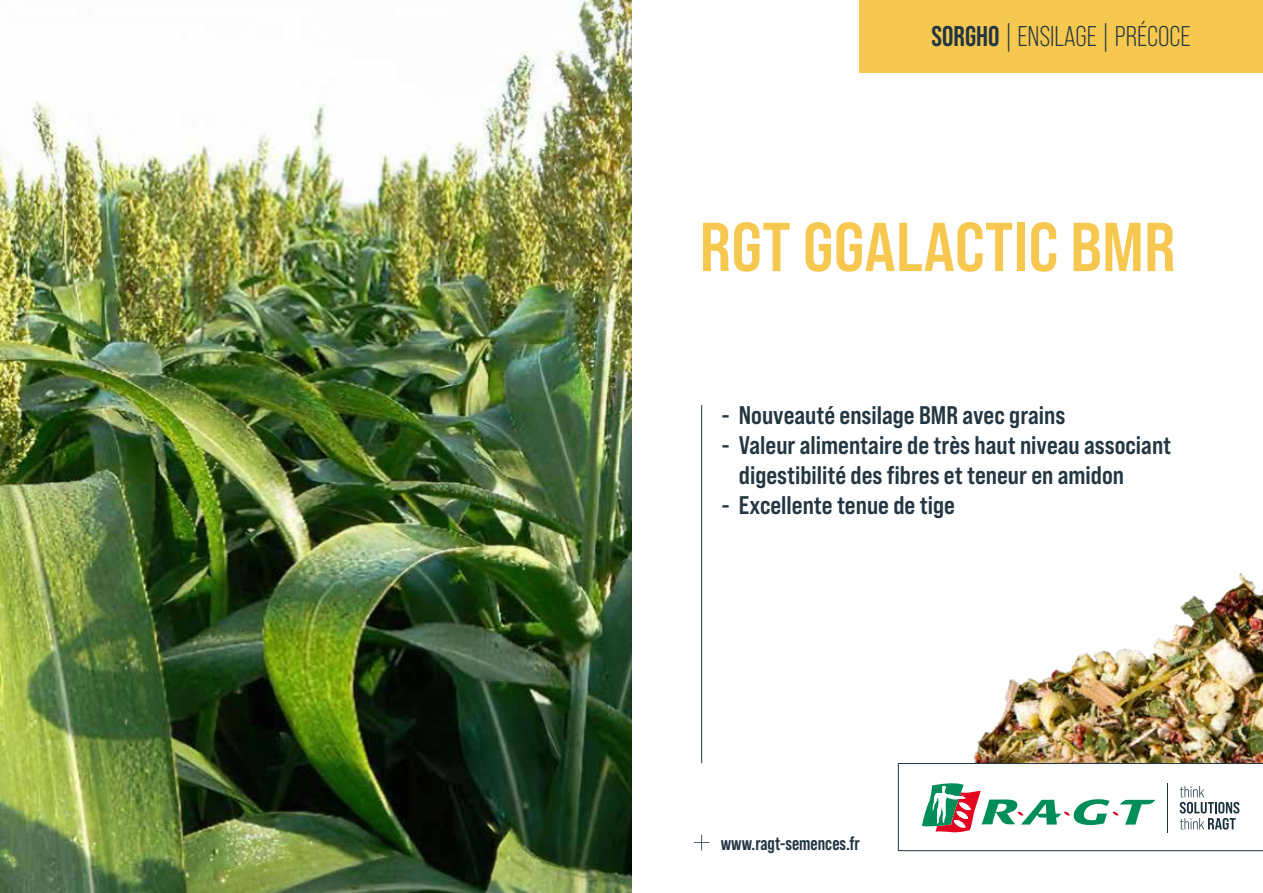
<style>
.page{position:relative;width:1263px;height:893px;background:#fff}
.page>*{position:absolute;margin:0;border:0;box-sizing:border-box;transform-origin:0 0}
.t1{font:69px "Bebas Neue Pro Sm E Bd";color:#f7c84f}
.t2{font:28.5px "Bebas Neue Pro";color:#233642}
.t3{font:25.5px/30px "Bebas Neue Pro Sm E Bd";color:#233642}
.t4{font:700 19.2px "Bebas Neue Pro";color:#233642}
.s1{font-weight:700}
</style>
<div class="page">
<img style="left:974px;top:573px;width:289px;height:190px">
<svg style="left:898px;top:763px;width:365px;height:88px"></svg>
<div style="left:859px;top:0;width:404px;height:73px;background:#f7c84f"></div>
<hr style="left:701px;top:405px;width:1px;height:358px;background:#233642">
<svg style="left:694px;top:835px;width:15px;height:15px"></svg>
<img style="left:0;top:0;width:631px;height:893px">
<p class="t2" style="left:931px;top:20px;width:260px"><span class="s1">SORGHO</span> | ENSILAGE | PRÉCOCE</p>
<h1 class="t1" style="left:699px;top:206px;width:478px">RGT GGALACTIC BMR</h1>
<p class="t3" style="left:722px;top:400px;width:345px">- Nouveauté ensilage BMR avec grains</p>
<p class="t3" style="left:739px;top:430px;width:434px;text-indent:-17px">- Valeur alimentaire de très haut niveau associant digestibilité des fibres et teneur en amidon</p>
<p class="t3" style="left:722px;top:490px;width:234px">- Excellente tenue de tige</p>
<p class="t4" style="left:721px;top:833px;width:140px">www.ragt-semences.fr</p>
</div>
